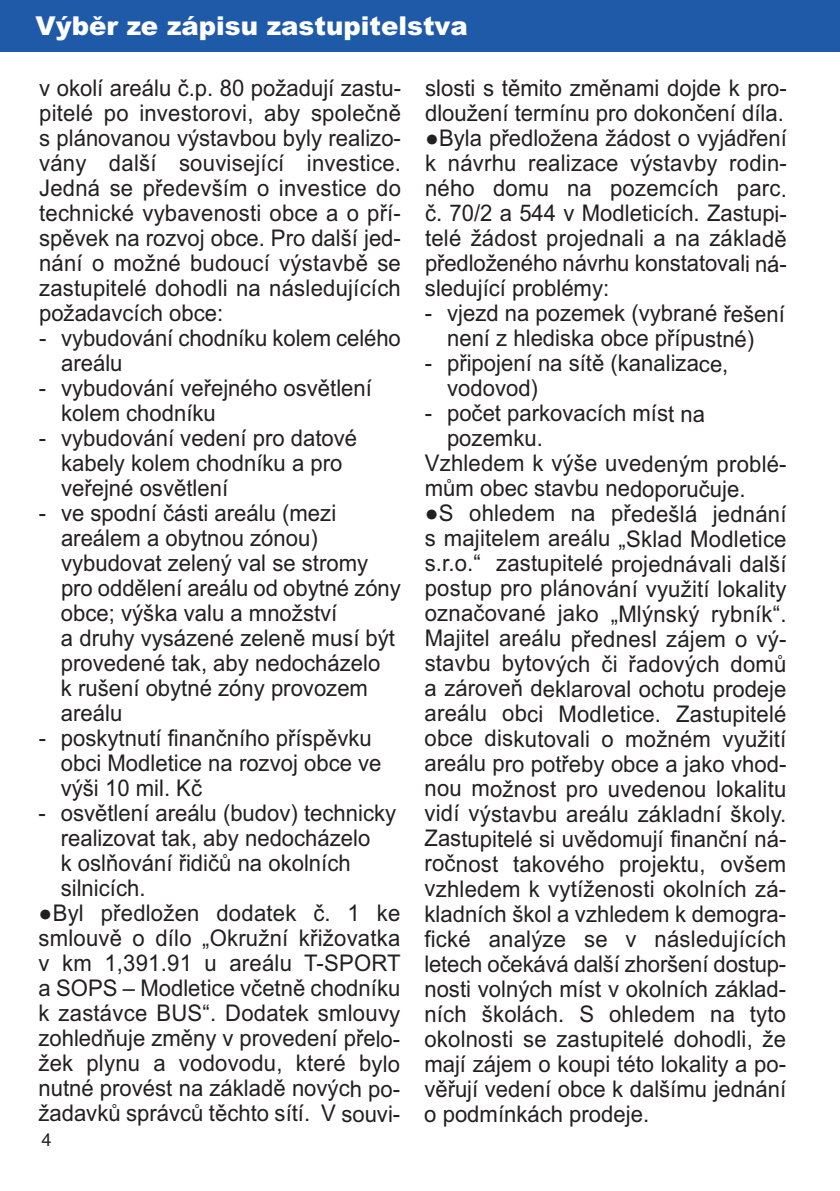
<style>
.page{position:relative;width:840px;height:1191px;background:#fff}
.page>*{position:absolute;margin:0;border:0;box-sizing:border-box;transform-origin:0 0}
.t1{font:900 26px "Arial";color:#fff}
.t2{font:23px/25px "Arial";color:#231f20;text-align:justify}
.t3{font:23px/25px "Arial";color:#231f20;scale:.96 1}
.t4{font:18px "Helvetica";color:#231f20}
</style>
<div class="page">
<div style="left:0;top:0;width:839px;height:51px;background:#1f5aa9"></div>
<p class="t1" style="left:36px;top:11px;width:433px">Výběr ze zápisu zastupitelstva</p>
<p class="t3" style="left:39px;top:78px;width:378px;text-align:justify">v okolí areálu č.p. 80 požadují zastu&shy;pitelé po investorovi, aby společně s plánovanou výstavbou byly realizo&shy;vány další související investice.<br>Jedná se především o investice do technické vybavenosti obce a o pří&shy;spěvek na rozvoj obce. Pro další jed&shy;nání o možné budoucí výstavbě se zastupitelé dohodli na následujících požadavcích obce:</p>
<p class="t3" style="left:61px;top:328px;width:355px;text-indent:-22px">- vybudování chodníku kolem celého areálu</p>
<p class="t3" style="left:61px;top:378px;width:325px;text-indent:-22px">- vybudování veřejného osvětlení kolem chodníku</p>
<p class="t3" style="left:61px;top:428px;width:310px;text-indent:-22px">- vybudování vedení pro datové kabely kolem chodníku a pro veřejné osvětlení</p>
<p class="t3" style="left:61px;top:503px;width:355px;text-indent:-22px">- ve spodní části areálu (mezi areálem a obytnou zónou) vybudovat zelený val se stromy pro oddělení areálu od obytné zóny obce; výška valu a množství<br>a druhy vysázené zeleně musí být provedené tak, aby nedocházelo<br>k rušení obytné zóny provozem areálu</p>
<p class="t3" style="left:61px;top:728px;width:335px;text-indent:-22px">- poskytnutí finančního příspěvku obci Modletice na rozvoj obce ve výši 10 mil. Kč</p>
<p class="t3" style="left:61px;top:803px;width:351px;text-indent:-22px">- osvětlení areálu (budov) technicky realizovat tak, aby nedocházelo<br>k oslňování řidičů na okolních silnicích.</p>
<p class="t2" style="left:38px;top:903px;width:363px">●Byl předložen dodatek č. 1 ke smlouvě o dílo „Okružní křižovatka v km 1,391.91 u areálu T-SPORT a SOPS – Modletice včetně chodníku k zastávce BUS“. Dodatek smlouvy zohledňuje změny v provedení přelo&shy;žek plynu a vodovodu, které bylo nutné provést na základě nových po&shy;žadavků správců těchto sítí. V souvi-</p>
<p class="t3" style="left:425px;top:78px;width:378px">slosti s těmito změnami dojde k pro&shy;dloužení termínu pro dokončení díla.</p>
<p class="t2" style="left:425px;top:128px;width:363px">●Byla předložena žádost o vyjádření k návrhu realizace výstavby rodin&shy;ného domu na pozemcích parc. č. 70/2 a 544 v Modleticích. Zastupi&shy;telé žádost projednali a na základě předloženého návrhu konstatovali ná&shy;sledující problémy:</p>
<p class="t3" style="left:424px;top:303px;width:376px;text-align:center">- vjezd na pozemek (vybrané řešení není z hlediska obce přípustné)</p>
<p class="t3" style="left:447px;top:353px;width:294px;text-indent:-22px">- připojení na sítě (kanalizace, vodovod)</p>
<p class="t3" style="left:424px;top:403px;width:293px">- počet parkovacích míst na</p>
<p class="t3" style="left:447px;top:428px;width:101px">pozemku.</p>
<p class="t3" style="left:424px;top:453px;width:378px">Vzhledem k výše uvedeným problé-</p>
<p class="t3" style="left:424px;top:478px;width:335px">mům obec stavbu nedoporučuje.</p>
<p class="t2" style="left:424px;top:503px;width:363px">●S ohledem na předešlá jednání s majitelem areálu „Sklad Modletice s.r.o.“ zastupitelé projednávali další postup pro plánování využití lokality označované jako „Mlýnský rybník“.<br>Majitel areálu přednesl zájem o vý&shy;stavbu bytových či řadových domů a zároveň deklaroval ochotu prodeje areálu obci Modletice. Zastupitelé obce diskutovali o možném využití areálu pro potřeby obce a jako vhod&shy;nou možnost pro uvedenou lokalitu vidí výstavbu areálu základní školy.<br>Zastupitelé si uvědomují finanční ná&shy;ročnost takového projektu, ovšem vzhledem k vytíženosti okolních zá&shy;kladních škol a vzhledem k demogra&shy;fické analýze se v následujících letech očekává další zhoršení dostup&shy;nosti volných míst v okolních základ&shy;ních školách. S ohledem na tyto okolnosti se zastupitelé dohodli, že mají zájem o koupi této lokality a po&shy;věřují vedení obce k dalšímu jednání o podmínkách prodeje.</p>
<p class="t4" style="left:41px;top:1133px;width:12px">4</p>
</div>
